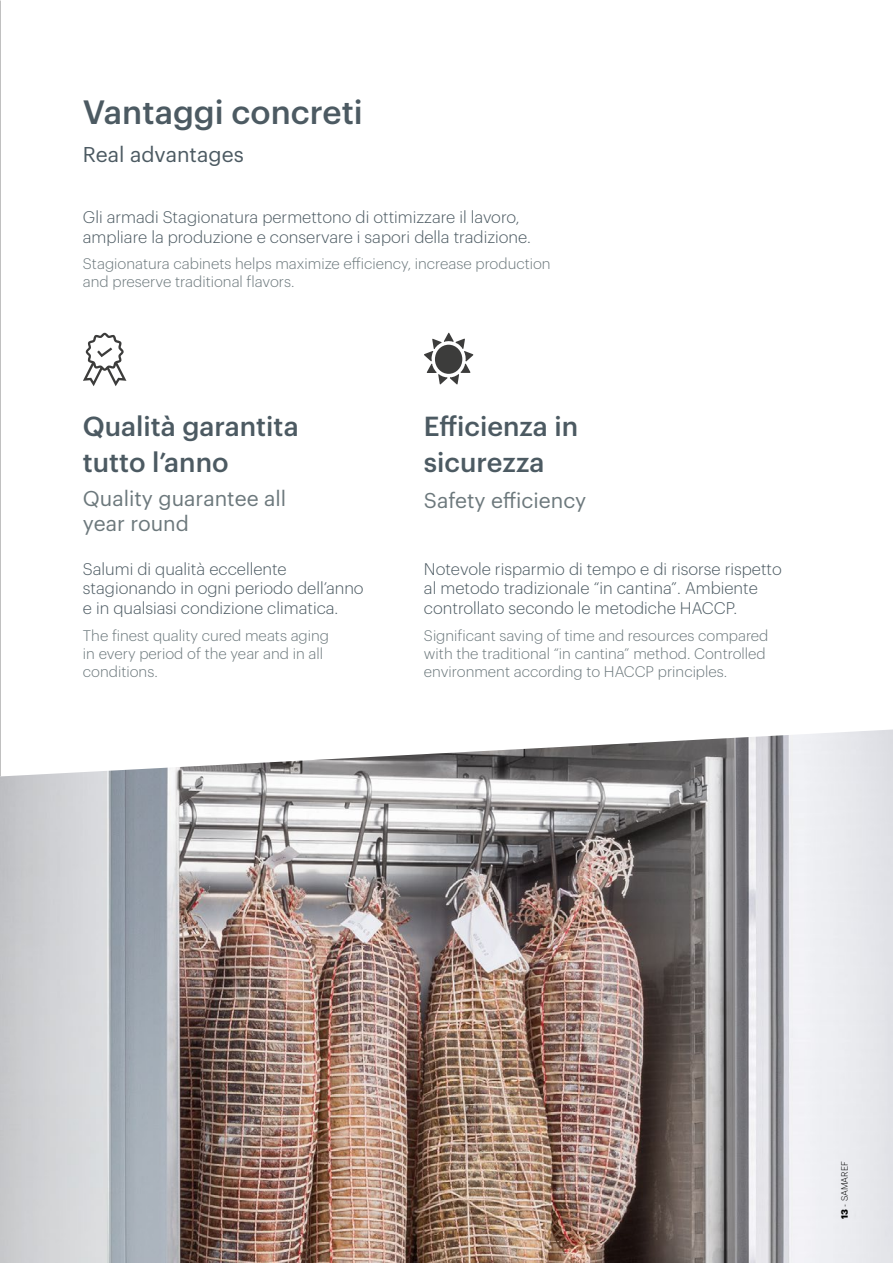
<style>
.page{position:relative;width:893px;height:1263px;background:#fff}
.page>*{position:absolute;margin:0;border:0;box-sizing:border-box;transform-origin:0 0}
.t1{font:500 33px "Graphik";color:#4c5a62}
.t2{font:500 27px/36px "Graphik";color:#4c5a62}
.t3{font:21px/25.2px "Graphik";color:#6c787c}
.t4{font:21px "Graphik";color:#4c5a62}
.t5{font:300 16.5px/19.8px "Graphik";color:#4c5a62}
.t6{font:300 15px/18px "Graphik";color:#6c787c}
.t7{font:300 9px "Graphik";color:#000}
.s1{font-weight:700}
</style>
<div class="page">
<img style="left:0;top:0;width:1px;height:1263px">
<svg style="left:424px;top:333px;width:49px;height:51px"></svg>
<svg style="left:83px;top:333px;width:43px;height:53px"></svg>
<img style="left:0;top:729px;width:893px;height:534px">
<h1 class="t1" style="left:83px;top:87px;width:281px">Vantaggi concreti</h1>
<p class="t4" style="left:83px;top:139px;width:162px">Real advantages</p>
<p class="t5" style="left:83px;top:206px;width:450px">Gli armadi Stagionatura permettono di ottimizzare il lavoro, ampliare la produzione e conservare i sapori della tradizione.</p>
<p class="t6" style="left:83px;top:254px;width:469px">Stagionatura cabinets helps maximize efficiency, increase production and preserve traditional flavors.</p>
<h2 class="t2" style="left:83px;top:406px;width:217px">Qualità garantita tutto l’anno</h2>
<p class="t3" style="left:83px;top:484px;width:205px">Quality guarantee all year round</p>
<p class="t5" style="left:83px;top:557px;width:282px">Salumi di qualità eccellente stagionando in ogni periodo dell’anno e in qualsiasi condizione climatica.</p>
<p class="t6" style="left:83px;top:625px;width:248px">The finest quality cured meats aging in every period of the year and in all conditions.</p>
<h2 class="t2" style="left:424px;top:406px;width:156px">Efficienza in sicurezza</h2>
<p class="t3" style="left:424px;top:486px;width:164px">Safety efficiency</p>
<p class="t5" style="left:424px;top:557px;width:359px">Notevole risparmio di tempo e di risorse rispetto al metodo tradizionale “in cantina”. Ambiente controllato secondo le metodiche HACCP.</p>
<p class="t6" style="left:424px;top:625px;width:346px">Significant saving of time and resources compared with the traditional “in cantina” method. Controlled environment according to HACCP principles.</p>
<p class="t7" style="left:838px;top:1219px;width:59px;rotate:-90deg"><span class="s1">13</span> - SAMAREF</p>
</div>
